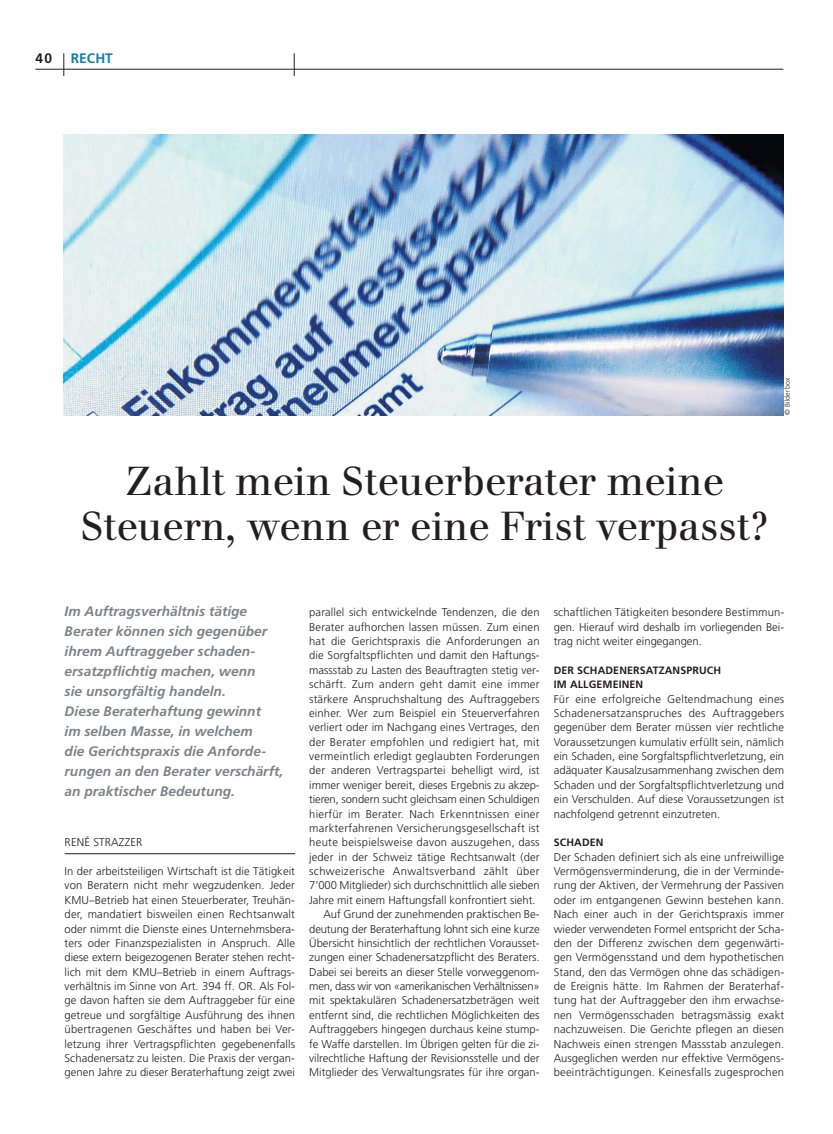
<style>
.page{position:relative;width:833px;height:1134px;background:#fff}
.page>*{position:absolute;margin:0;border:0;box-sizing:border-box;transform-origin:0 0}
.t1{font:40px/45px "Walbaum Buch BQ";color:#231f20;text-align:center}
.t2{font:italic 700 13.75px/20px "Frutiger";color:#808285}
.t3{font:700 13.75px "Frutiger";color:#0e83a6}
.t4{font:700 13.75px "Frutiger";color:#231f20}
.t5{font:300 11.25px/14.4px "Frutiger";color:#231f20;text-align:justify}
.t6{font:300 11.25px "Frutiger";letter-spacing:.02em;color:#231f20}
.t7{font:300 11.25px "Frutiger";letter-spacing:-.02em;color:#231f20}
.t8{font:300 11.25px "Frutiger";letter-spacing:.03em;color:#231f20}
.t9{font:300 11.25px "Frutiger";letter-spacing:.035em;color:#231f20}
.t10{font:700 10.62px/14.4px "Frutiger";letter-spacing:.01em;color:#231f20}
.t11{font:300 7.12px "Frutiger";letter-spacing:.015em;color:#231f20}
</style>
<div class="page">
<hr style="left:35px;top:69px;width:748px;height:1px;background:#231f20">
<svg style="left:294px;top:53px;width:1px;height:23px"></svg>
<svg style="left:63px;top:53px;width:1px;height:23px"></svg>
<hr style="left:65px;top:853px;width:230px;height:1px;background:#231f20">
<img style="left:64px;top:134px;width:719px;height:281px">
<p class="t4" style="left:35px;top:53px;width:18px">40</p>
<p class="t3" style="left:71px;top:53px;width:44px">RECHT</p>
<p class="t11" style="left:784px;top:415px;width:38px;rotate:-90deg">© Bilderbox</p>
<h1 class="t1" style="left:81px;top:463px;width:688px">Zahlt mein Steuerberater meine<br>Steuern, wenn er eine Frist verpasst?</h1>
<p class="t2" style="left:65px;top:602px;width:220px">Im Auftragsverhältnis tätige<br>Berater können sich gegenüber ihrem Auftraggeber schaden&shy;ersatzpflichtig machen, wenn<br>sie unsorgfältig handeln.<br>Diese Beraterhaftung gewinnt<br>im selben Masse, in welchem<br>die Gerichtspraxis die Anforde&shy;rungen an den Berater verschärft, an praktischer Bedeutung.</p>
<p class="t5" style="left:65px;top:836px;width:79px">RENÉ STRAZZER</p>
<p class="t5" style="left:65px;top:865px;width:232px">In der arbeitsteiligen Wirtschaft ist die Tätigkeit von Beratern nicht mehr wegzudenken. Jeder KMU–Betrieb hat einen Steuerberater, Treuhän&shy;der, mandatiert bisweilen einen Rechtsanwalt oder nimmt die Dienste eines Unternehmsbera&shy;ters oder Finanzspezialisten in Anspruch. Alle diese extern beigezogenen Berater stehen recht&shy;lich mit dem KMU–Betrieb in einem Auftrags&shy;verhältnis im Sinne von Art. 394 ff. OR. Als Fol&shy;ge davon haften sie dem Auftraggeber für eine getreue und sorgfältige Ausführung des ihnen übertragenen Geschäftes und haben bei Ver&shy;letzung ihrer Vertragspflichten gegebenenfalls Schadenersatz zu leisten. Die Praxis der vergan&shy;genen Jahre zu dieser Beraterhaftung zeigt zwei</p>
<p class="t5" style="left:309px;top:606px;width:232px">parallel sich entwickelnde Tendenzen, die den</p>
<p class="t5" style="left:309px;top:620px;width:232px">Berater aufhorchen lassen müssen. Zum einen</p>
<p class="t5" style="left:309px;top:635px;width:232px">hat die Gerichtspraxis die Anforderungen an</p>
<p class="t5" style="left:309px;top:649px;width:232px">die Sorgfaltspflichten und damit den Haftungs-</p>
<p class="t5" style="left:309px;top:663px;width:232px">massstab zu Lasten des Beauftragten stetig ver-</p>
<p class="t6" style="left:309px;top:680px;width:232px">schärft. Zum andern geht damit eine immer</p>
<p class="t5" style="left:309px;top:692px;width:232px">stärkere Anspruchshaltung des Auftraggebers</p>
<p class="t5" style="left:309px;top:707px;width:232px">einher. Wer zum Beispiel ein Steuerverfahren</p>
<p class="t5" style="left:309px;top:721px;width:232px">verliert oder im Nachgang eines Vertrages, den</p>
<p class="t6" style="left:309px;top:737px;width:232px">der Berater empfohlen und redigiert hat, mit</p>
<p class="t6" style="left:309px;top:752px;width:232px">vermeintlich erledigt geglaubten Forderungen</p>
<p class="t5" style="left:309px;top:764px;width:232px">der anderen Vertragspartei behelligt wird, ist</p>
<p class="t5" style="left:309px;top:778px;width:232px">immer weniger bereit, dieses Ergebnis zu akzep-</p>
<p class="t5" style="left:309px;top:793px;width:232px">tieren, sondern sucht gleichsam einen Schuldigen</p>
<p class="t6" style="left:309px;top:809px;width:232px">hierfür im Berater. Nach Erkenntnissen einer</p>
<p class="t6" style="left:309px;top:823px;width:232px">markterfahrenen Versicherungsgesellschaft ist</p>
<p class="t8" style="left:309px;top:838px;width:232px">heute beispielsweise davon auszugehen, dass</p>
<p class="t5" style="left:309px;top:850px;width:232px">jeder in der Schweiz tätige Rechtsanwalt (der</p>
<p class="t9" style="left:309px;top:867px;width:232px">schweizerische Anwaltsverband zählt über</p>
<p class="t5" style="left:309px;top:879px;width:232px">7’000 Mitglieder) sich durchschnittlich alle sieben</p>
<p class="t5" style="left:309px;top:893px;width:228px">Jahre mit einem Haftungsfall konfrontiert sieht.</p>
<p class="t5" style="left:323px;top:908px;width:218px">Auf Grund der zunehmenden praktischen Be-</p>
<p class="t5" style="left:309px;top:922px;width:232px">deutung der Beraterhaftung lohnt sich eine kurze</p>
<p class="t5" style="left:309px;top:937px;width:232px">Übersicht hinsichtlich der rechtlichen Vorausset-</p>
<p class="t5" style="left:309px;top:951px;width:232px">zungen einer Schadenersatzpflicht des Beraters.</p>
<p class="t5" style="left:309px;top:965px;width:232px">Dabei sei bereits an dieser Stelle vorweggenom-</p>
<p class="t7" style="left:309px;top:982px;width:232px">men, dass wir von «amerikanischen Verhältnissen»</p>
<p class="t5" style="left:309px;top:994px;width:232px">mit spektakulären Schadenersatzbeträgen weit</p>
<p class="t5" style="left:309px;top:1009px;width:232px">entfernt sind, die rechtlichen Möglichkeiten des</p>
<p class="t5" style="left:309px;top:1023px;width:232px">Auftraggebers hingegen durchaus keine stump-</p>
<p class="t5" style="left:309px;top:1037px;width:232px">fe Waffe darstellen. Im Übrigen gelten für die zi-</p>
<p class="t5" style="left:309px;top:1052px;width:232px">vilrechtliche Haftung der Revisionsstelle und der</p>
<p class="t5" style="left:309px;top:1066px;width:232px">Mitglieder des Verwaltungsrates für ihre organ-</p>
<p class="t5" style="left:554px;top:606px;width:232px">schaftlichen Tätigkeiten besondere Bestimmun&shy;gen. Hierauf wird deshalb im vorliegenden Bei&shy;trag nicht weiter eingegangen.</p>
<p class="t10" style="left:554px;top:664px;width:169px">DER SCHADENERSATZANSPRUCH<br>IM ALLGEMEINEN</p>
<p class="t5" style="left:554px;top:692px;width:232px">Für eine erfolgreiche Geltendmachung eines Schadenersatzanspruches des Auftraggebers gegenüber dem Berater müssen vier rechtliche Voraussetzungen kumulativ erfüllt sein, nämlich ein Schaden, eine Sorgfaltspflichtverletzung, ein adäquater Kausalzusammenhang zwischen dem Schaden und der Sorgfaltspflichtverletzung und ein Verschulden. Auf diese Voraussetzungen ist nachfolgend getrennt einzutreten.</p>
<p class="t10" style="left:554px;top:836px;width:51px">SCHADEN</p>
<p class="t5" style="left:554px;top:850px;width:232px">Der Schaden definiert sich als eine unfreiwillige Vermögensverminderung, die in der Verminde&shy;rung der Aktiven, der Vermehrung der Passiven oder im entgangenen Gewinn bestehen kann.<br>Nach einer auch in der Gerichtspraxis immer wieder verwendeten Formel entspricht der Scha&shy;den der Differenz zwischen dem gegenwärti&shy;gen Vermögensstand und dem hypothetischen Stand, den das Vermögen ohne das schädigen&shy;de Ereignis hätte. Im Rahmen der Beraterhaf&shy;tung hat der Auftraggeber den ihm erwachse&shy;nen Vermögensschaden betragsmässig exakt nachzuweisen. Die Gerichte pflegen an diesen Nachweis einen strengen Massstab anzulegen.<br>Ausgeglichen werden nur effektive Vermögens&shy;beeinträchtigungen. Keinesfalls zugesprochen</p>
</div>
